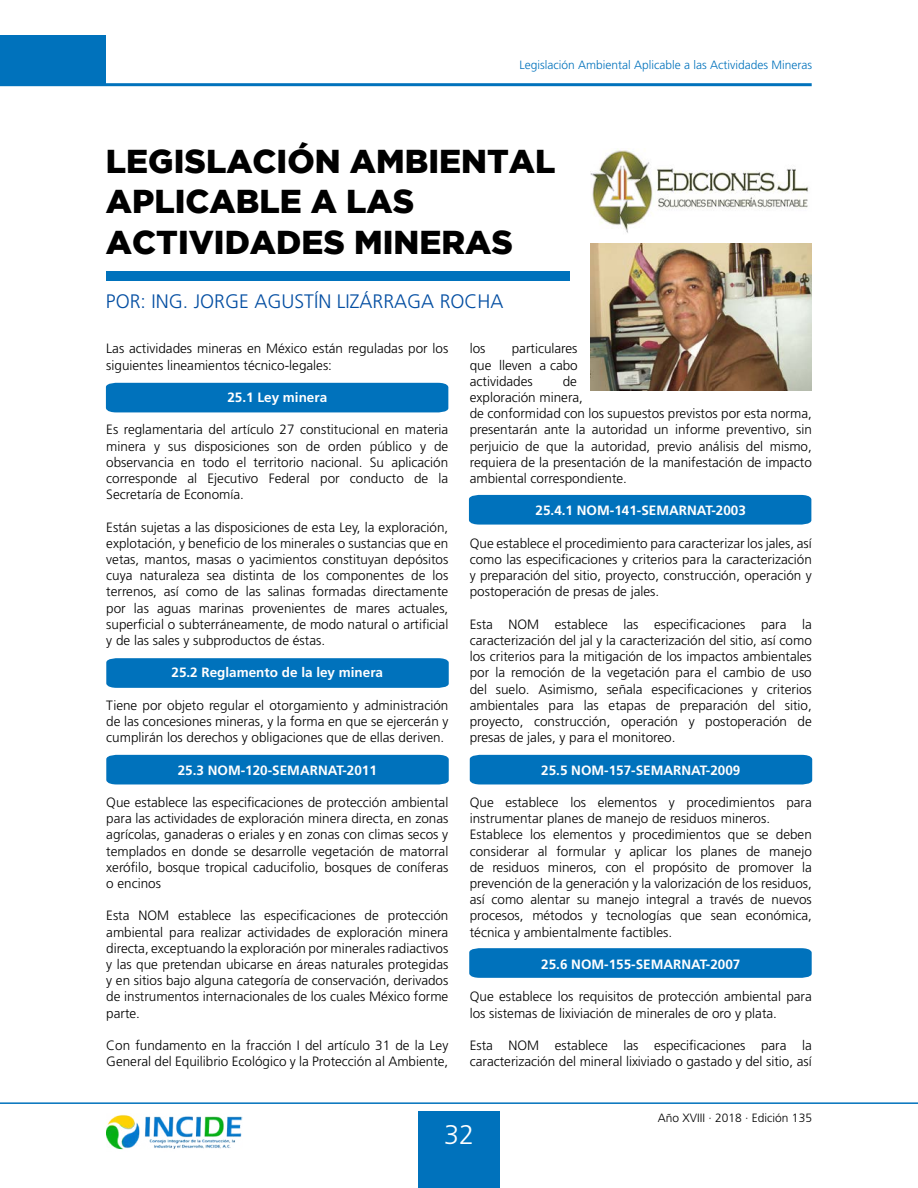
<style>
.page{position:relative;width:918px;height:1188px;background:#fff}
.page>*{position:absolute;margin:0;border:0;box-sizing:border-box;transform-origin:0 0}
.t1{font:900 33px/40.5px "Gotham";color:#000}
.t2{font:300 27px "Frutiger LT Std";color:#fff}
.t3{font:300 19.5px "Frutiger LT Std";color:#034ea2}
.t4{font:300 13.5px/16.2px "Frutiger LT Std";color:#000;text-align:justify}
.t5{font:700 13.5px "Frutiger LT Std";color:#fff}
.t6{font:300 12px "Frutiger LT Std";color:#0072bc}
.t7{font:300 12px "Frutiger LT Std";color:#000}
</style>
<div class="page">
<div style="left:469px;top:495px;width:342px;height:30px;background:#0072bc"></div>
<svg style="left:469px;top:948px;width:343px;height:30px;background:#0474bd"></svg>
<div style="left:470px;top:755px;width:342px;height:29px;background:#0072bc"></div>
<div style="left:106px;top:755px;width:343px;height:29px;background:#0072bc"></div>
<svg style="left:106px;top:658px;width:343px;height:30px;background:#0474bd"></svg>
<div style="left:106px;top:383px;width:342px;height:29px;background:#0072bc"></div>
<div style="left:419px;top:1112px;width:81px;height:76px;background:#0072bc"></div>
<img style="left:106px;top:1115px;width:136px;height:35px">
<div style="left:0;top:36px;width:106px;height:48px;background:#0072bc"></div>
<hr style="left:0;top:83px;width:812px;height:3px;background:#0072bc">
<hr style="left:0;top:1102px;width:918px;height:2px;background:#0072bc">
<div style="left:106px;top:272px;width:463px;height:9px;background:#0072bc"></div>
<img style="left:590px;top:150px;width:218px;height:83px">
<img style="left:590px;top:244px;width:221px;height:147px">
<p class="t6" style="left:519px;top:58px;width:294px">Legislación Ambiental Aplicable a las Actividades Mineras</p>
<h1 class="t1" style="left:106px;top:140px;width:451px">LEGISLACIÓN AMBIENTAL<br>APLICABLE A LAS<br>ACTIVIDADES MINERAS</h1>
<h3 class="t3" style="left:106px;top:290px;width:399px">POR: ING. JORGE AGUSTÍN LIZÁRRAGA ROCHA</h3>
<p class="t4" style="left:106px;top:341px;width:344px">Las actividades mineras en México están reguladas por los siguientes lineamientos técnico-legales:</p>
<p class="t5" style="left:227px;top:389px;width:101px">25.1 Ley minera</p>
<p class="t4" style="left:106px;top:422px;width:344px">Es reglamentaria del artículo 27 constitucional en materia minera y sus disposiciones son de orden público y de observancia en todo el territorio nacional. Su aplicación corresponde al Ejecutivo Federal por conducto de la Secretaría de Economía.</p>
<p class="t4" style="left:106px;top:519px;width:344px">Están sujetas a las disposiciones de esta Ley, la exploración, explotación, y beneficio de los minerales o sustancias que en vetas, mantos, masas o yacimientos constituyan depósitos cuya naturaleza sea distinta de los componentes de los terrenos, así como de las salinas formadas directamente por las aguas marinas provenientes de mares actuales, superficial o subterráneamente, de modo natural o artificial y de las sales y subproductos de éstas.</p>
<p class="t5" style="left:172px;top:665px;width:213px">25.2 Reglamento de la ley minera</p>
<p class="t4" style="left:106px;top:697px;width:344px">Tiene por objeto regular el otorgamiento y administración de las concesiones mineras, y la forma en que se ejercerán y cumplirán los derechos y obligaciones que de ellas deriven.</p>
<p class="t5" style="left:178px;top:762px;width:201px">25.3 NOM-120-SEMARNAT-2011</p>
<p class="t4" style="left:106px;top:794px;width:344px">Que establece las especificaciones de protección ambiental para las actividades de exploración minera directa, en zonas agrícolas, ganaderas o eriales y en zonas con climas secos y templados en donde se desarrolle vegetación de matorral xerófilo, bosque tropical caducifolio, bosques de coníferas o encinos</p>
<p class="t4" style="left:106px;top:908px;width:344px">Esta NOM establece las especificaciones de protección ambiental para realizar actividades de exploración minera directa, exceptuando la exploración por minerales radiactivos y las que pretendan ubicarse en áreas naturales protegidas y en sitios bajo alguna categoría de conservación, derivados de instrumentos internacionales de los cuales México forme parte.</p>
<p class="t4" style="left:106px;top:1037px;width:344px">Con fundamento en la fracción I del artículo 31 de la Ley<br>General del Equilibrio Ecológico y la Protección al Ambiente,</p>
<p class="t4" style="left:470px;top:341px;width:110px;text-indent:42px">particulares que lleven a cabo actividades</p>
<p class="t4" style="left:470px;top:341px;width:17px">los</p>
<p class="t4" style="left:470px;top:373px;width:344px;text-align:left;text-indent:93px">de<br>exploración minera,<br>de conformidad con los supuestos previstos por esta norma, presentarán ante la autoridad un informe preventivo, sin perjuicio de que la autoridad, previo análisis del mismo, requiera de la presentación de la manifestación de impacto ambiental correspondiente.</p>
<p class="t5" style="left:536px;top:503px;width:212px">25.4.1 NOM-141-SEMARNAT-2003</p>
<p class="t4" style="left:470px;top:535px;width:344px">Que establece el procedimiento para caracterizar los jales, así como las especificaciones y criterios para la caracterización y preparación del sitio, proyecto, construcción, operación y postoperación de presas de jales.</p>
<p class="t4" style="left:470px;top:616px;width:344px">Esta NOM establece las especificaciones para la caracterización del jal y la caracterización del sitio, así como los criterios para la mitigación de los impactos ambientales por la remoción de la vegetación para el cambio de uso del suelo. Asimismo, señala especificaciones y criterios ambientales para las etapas de preparación del sitio, proyecto, construcción, operación y postoperación de presas de jales, y para el monitoreo.</p>
<p class="t5" style="left:541px;top:762px;width:201px">25.5 NOM-157-SEMARNAT-2009</p>
<p class="t4" style="left:470px;top:794px;width:344px;text-align:left">Que establece los elementos y procedimientos para instrumentar planes de manejo de residuos mineros.<br>Establece los elementos y procedimientos que se deben considerar al formular y aplicar los planes de manejo de residuos mineros, con el propósito de promover la prevención de la generación y la valorización de los residuos, así como alentar su manejo integral a través de nuevos procesos, métodos y tecnologías que sean económica, técnica y ambientalmente factibles.</p>
<p class="t5" style="left:541px;top:956px;width:201px">25.6 NOM-155-SEMARNAT-2007</p>
<p class="t4" style="left:470px;top:989px;width:344px">Que establece los requisitos de protección ambiental para los sistemas de lixiviación de minerales de oro y plata.</p>
<p class="t4" style="left:470px;top:1037px;width:344px">Esta NOM establece las especificaciones para la caracterización del mineral lixiviado o gastado y del sitio, así</p>
<h2 class="t2" style="left:444px;top:1120px;width:32px">32</h2>
<p class="t7" style="left:658px;top:1111px;width:156px">Año XVIII · 2018 · Edición 135</p>
</div>
